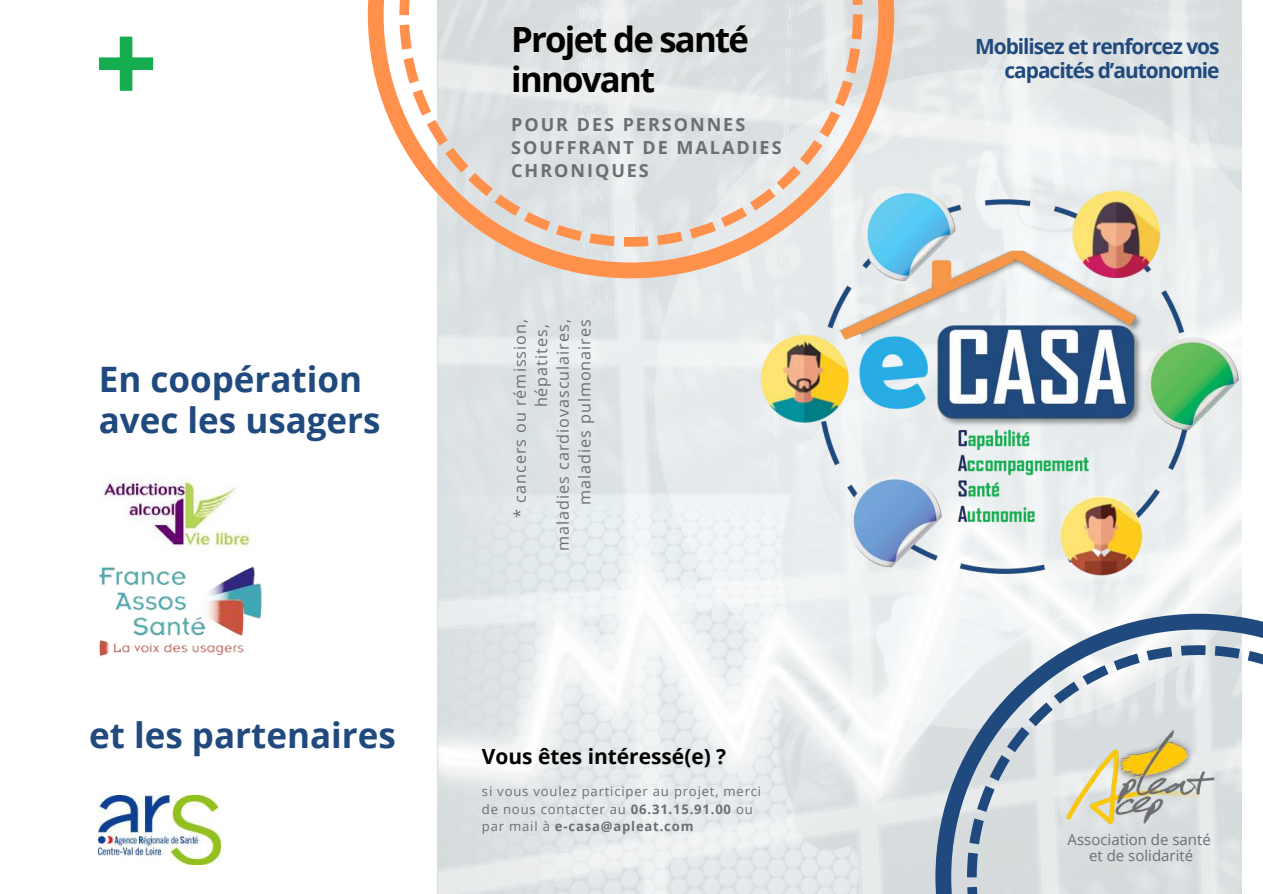
<style>
.page{position:relative;width:1263px;height:894px;background:#fff}
.page>*{position:absolute;margin:0;border:0;box-sizing:border-box;transform-origin:0 0}
.t1{font:700 34.95px/41.5px "Open Sans";color:#204a7e}
.t2{font:700 34.65px/40.2px "Open Sans";letter-spacing:-.05em;color:#000}
.t3{font:700 21px/24px "Open Sans";letter-spacing:-.05em;color:#204a7e;text-align:right}
.t4{font:700 21px "Open Sans";color:#000}
.t5{font:700 18px/23.2px "Open Sans";letter-spacing:.11em;color:#6d6e72}
.t6{font:16.2px "Open Sans";letter-spacing:.06em;color:#6d6e72}
.t7{font:15px/15.8px "Open Sans";color:#6d6e72;text-align:center}
.t8{font:13.2px/17.5px "Open Sans";letter-spacing:.06em;color:#6d6e72}
.s1{font-weight:700}
</style>
<div class="page">
<svg style="left:655px;top:69px;width:587px;height:659px;fill:#ebeff1"></svg>
<svg style="left:368px;top:0;width:526px;height:278px"></svg>
<svg style="left:399px;top:0;width:464px;height:247px;background:#e4ded9"></svg>
<svg style="left:99px;top:36px;width:55px;height:55px"></svg>
<svg style="left:935px;top:613px;width:328px;height:280px"></svg>
<svg style="left:967px;top:645px;width:296px;height:248px;fill:#dce0e1"></svg>
<img style="left:1063px;top:724px;width:156px;height:106px">
<img style="left:750px;top:175px;width:492px;height:415px">
<img style="left:99px;top:477px;width:153px;height:73px">
<img style="left:99px;top:566px;width:163px;height:91px">
<img style="left:99px;top:795px;width:121px;height:69px">
<h1 class="t1" style="left:99px;top:357px;width:283px">En coopération avec les usagers</h1>
<h1 class="t1" style="left:89px;top:713px;width:308px">et les partenaires</h1>
<h2 class="t2" style="left:511px;top:18px;width:239px">Projet de santé innovant</h2>
<h3 class="t5" style="left:511px;top:112px;width:272px">POUR DES PERSONNES<br>SOUFFRANT DE MALADIES<br>CHRONIQUES</h3>
<p class="t6" style="left:508px;top:517px;width:200px;rotate:-90deg">* cancers ou rémission,</p>
<p class="t6" style="left:530px;top:407px;width:84px;rotate:-90deg">hépatites,</p>
<p class="t6" style="left:551px;top:550px;width:233px;rotate:-90deg">maladies cardiovasculaires,</p>
<p class="t6" style="left:573px;top:505px;width:187px;rotate:-90deg">maladies pulmonaires</p>
<h3 class="t4" style="left:482px;top:741px;width:246px">Vous êtes intéressé(e) ?</h3>
<p class="t8" style="left:482px;top:782px;width:281px">si vous voulez participer au projet, merci de nous contacter au <span class="s1">06.31.15.91.00</span> ou par mail à <span class="s1">e-casa@apleat.com</span></p>
<h3 class="t3" style="left:975px;top:33px;width:246px">Mobilisez et renforcez vos capacités d’autonomie</h3>
<p class="t7" style="left:1068px;top:830px;width:145px">Association de santé et de solidarité</p>
</div>
